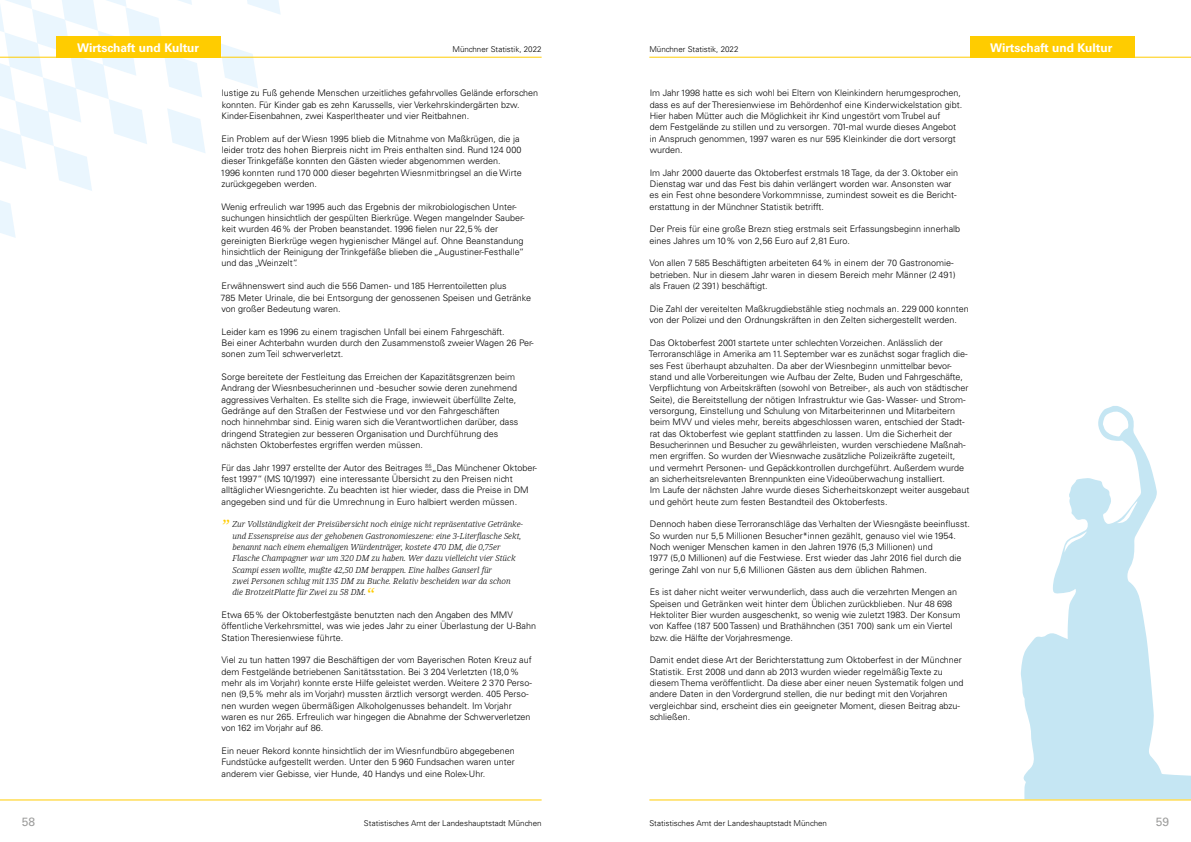
<style>
.page{position:relative;width:1191px;height:842px;background:#fff}
.page>*{position:absolute;margin:0;border:0;box-sizing:border-box;transform-origin:0 0}
._44_Zitat{font:italic 300 20px "Noto Serif";color:#fc0}
.t1{font:700 12px "Univers LT Std";color:#fff}
.t2{font:12px "Univers LT Std";color:#9d9d9c}
._40_Text_mit_Abstand{font:300 9px/11.3px "Univers LT Std";color:#000}
._44_Zitat-2{font:italic 300 8.2px/11.3px "Noto Serif";color:#000}
.t3{font:300 8px "Univers LT Std";color:#000}
</style>
<div class="page">
<svg style="left:0;top:0;width:206px;height:191px"></svg>
<svg style="left:221px;top:44px;width:37px;height:44px"></svg>
<svg style="left:247px;top:0;width:34px;height:14px"></svg>
<svg style="left:0;top:200px;width:16px;height:38px"></svg>
<svg style="left:1021px;top:406px;width:170px;height:393px"></svg>
<div style="left:57px;top:37px;width:164px;height:21px;background:#fc0"></div>
<div style="left:969px;top:37px;width:165px;height:21px;background:#fc0"></div>
<hr style="left:0;top:799px;width:541px;height:1px;background:#fc0">
<hr style="left:0;top:57px;width:541px;height:1px;background:#fc0">
<hr style="left:649px;top:799px;width:542px;height:1px;background:#fc0">
<hr style="left:649px;top:57px;width:542px;height:1px;background:#fc0">
<h2 class="t1" style="left:77px;top:40px;width:124px">Wirtschaft und Kultur</h2>
<h2 class="t1" style="left:990px;top:40px;width:124px">Wirtschaft und Kultur</h2>
<p class="t3" style="left:452px;top:45px;width:91px">Münchner Statistik, 2022</p>
<p class="t3" style="left:649px;top:45px;width:91px">Münchner Statistik, 2022</p>
<p class="_40_Text_mit_Abstand" style="left:221px;top:88px;width:318px">lustige zu Fuß gehende Menschen urzeitliches gefahrvolles Gelände erforschen konnten. Für Kinder gab es zehn Karussells, vier Verkehrskindergärten bzw.<br>Kinder-Eisenbahnen, zwei Kasperltheater und vier Reitbahnen.</p>
<p class="_40_Text_mit_Abstand" style="left:220px;top:133px;width:303px">Ein Problem auf der Wiesn 1995 blieb die Mitnahme von Maßkrügen, die ja leider trotz des hohen Bierpreis nicht im Preis enthalten sind. Rund 124 000 dieser Trinkgefäße konnten den Gästen wieder abgenommen werden.<br>1996 konnten rund 170 000 dieser begehrten Wiesnmitbringsel an die Wirte zurückgegeben werden.</p>
<p class="_40_Text_mit_Abstand" style="left:221px;top:201px;width:305px">Wenig erfreulich war 1995 auch das Ergebnis der mikrobiologischen Unter&shy;suchungen hinsichtlich der gespülten Bierkrüge. Wegen mangelnder Sauber&shy;keit wurden 46 % der Proben beanstandet. 1996 fielen nur 22,5 % der gereinigten Bierkrüge wegen hygienischer Mängel auf. Ohne Beanstandung hinsichtlich der Reinigung der Trinkgefäße blieben die „Augustiner-Festhalle“ und das „Weinzelt“.</p>
<p class="_40_Text_mit_Abstand" style="left:221px;top:280px;width:312px">Erwähnenswert sind auch die 556 Damen- und 185 Herrentoiletten plus<br>785 Meter Urinale, die bei Entsorgung der genossenen Speisen und Getränke von großer Bedeutung waren.</p>
<p class="_40_Text_mit_Abstand" style="left:221px;top:326px;width:314px">Leider kam es 1996 zu einem tragischen Unfall bei einem Fahrgeschäft.<br>Bei einer Achterbahn wurden durch den Zusammenstoß zweier Wagen 26 Per&shy;sonen zum Teil schwerverletzt.</p>
<p class="_40_Text_mit_Abstand" style="left:221px;top:371px;width:299px">Sorge bereitete der Festleitung das Erreichen der Kapazitätsgrenzen beim Andrang der Wiesnbesucherinnen und -besucher sowie deren zunehmend aggressives Verhalten. Es stellte sich die Frage, inwieweit überfüllte Zelte, Gedränge auf den Straßen der Festwiese und vor den Fahrgeschäften noch hinnehmbar sind. Einig waren sich die Verantwortlichen darüber, dass dringend Strategien zur besseren Organisation und Durchführung des nächsten Oktoberfestes ergriffen werden müssen.</p>
<p class="_40_Text_mit_Abstand" style="left:221px;top:462px;width:317px">Für das Jahr 1997 erstellte der Autor des Beitrages <sup>86</sup>„Das Münchener Oktober&shy;fest 1997“ (MS 10/1997) eine interessante Übersicht zu den Preisen nicht alltäglicher Wiesngerichte. Zu beachten ist hier wieder, dass die Preise in DM angegeben sind und für die Umrechnung in Euro halbiert werden müssen.</p>
<p class="_44_Zitat" style="left:221px;top:514px;width:9px">”</p>
<p class="_44_Zitat-2" style="left:232px;top:519px;width:292px">Zur Vollständigkeit der Preisübersicht noch einige nicht repräsentative Getränke&shy;und Essenspreise aus der gehobenen Gastronomieszene: eine 3-Literflasche Sekt, benannt nach einem ehemaligen Würdenträger, kostete 470 DM, die 0,75er Flasche Champagner war um 320 DM zu haben. Wer dazu vielleicht vier Stück Scampi essen wollte, mußte 42,50 DM berappen. Eine halbes Ganserl für<br>zwei Personen schlug mit 135 DM zu Buche. Relativ bescheiden war da schon die BrotzeitPlatte für Zwei zu 58 DM.</p>
<p class="_44_Zitat" style="left:366px;top:582px;width:9px">“</p>
<p class="_40_Text_mit_Abstand" style="left:221px;top:609px;width:316px">Etwa 65 % der Oktoberfestgäste benutzten nach den Angaben des MMV öffentliche Verkehrsmittel, was wie jedes Jahr zu einer Überlastung der U-Bahn<br>Station Theresienwiese führte.</p>
<p class="_40_Text_mit_Abstand" style="left:221px;top:654px;width:312px">Viel zu tun hatten 1997 die Beschäftigen der vom Bayerischen Roten Kreuz auf dem Festgelände betriebenen Sanitätsstation. Bei 3 204 Verletzten (18,0% mehr als im Vorjahr) konnte erste Hilfe geleistet werden. Weitere 2 370 Perso&shy;nen (9,5% mehr als im Vorjahr) mussten ärztlich versorgt werden. 405 Perso&shy;nen wurden wegen übermäßigen Alkoholgenusses behandelt. Im Vorjahr waren es nur 265. Erfreulich war hingegen die Abnahme der Schwerverletzen von 162 im Vorjahr auf 86.</p>
<p class="_40_Text_mit_Abstand" style="left:221px;top:745px;width:295px;text-align:justify">Ein neuer Rekord konnte hinsichtlich der im Wiesnfundbüro abgegebenen Fundstücke aufgestellt werden. Unter den 5 960 Fundsachen waren unter anderem vier Gebisse, vier Hunde, 40 Handys und eine Rolex-Uhr.</p>
<p class="_40_Text_mit_Abstand" style="left:649px;top:88px;width:314px">Im Jahr 1998 hatte es sich wohl bei Eltern von Kleinkindern herumgesprochen, dass es auf der Theresienwiese im Behördenhof eine Kinderwickelstation gibt.<br>Hier haben Mütter auch die Möglichkeit ihr Kind ungestört vom Trubel auf<br>dem Festgelände zu stillen und zu versorgen. 701-mal wurde dieses Angebot in Anspruch genommen, 1997 waren es nur 595 Kleinkinder die dort versorgt wurden.</p>
<p class="_40_Text_mit_Abstand" style="left:649px;top:167px;width:310px">Im Jahr 2000 dauerte das Oktoberfest erstmals 18 Tage, da der 3.Oktober ein Dienstag war und das Fest bis dahin verlängert worden war. Ansonsten war es ein Fest ohne besondere Vorkommnisse, zumindest soweit es die Bericht&shy;erstattung in der Münchner Statistik betrifft.</p>
<p class="_40_Text_mit_Abstand" style="left:649px;top:224px;width:312px">Der Preis für eine große Brezn stieg erstmals seit Erfassungsbeginn innerhalb eines Jahres um 10 % von 2,56 Euro auf 2,81 Euro.</p>
<p class="_40_Text_mit_Abstand" style="left:649px;top:258px;width:308px">Von allen 7 585 Beschäftigten arbeiteten 64 % in einem der 70 Gastronomie&shy;betrieben. Nur in diesem Jahr waren in diesem Bereich mehr Männer (2 491) als Frauen (2 391) beschäftigt.</p>
<p class="_40_Text_mit_Abstand" style="left:649px;top:303px;width:321px">Die Zahl der vereitelten Maßkrugdiebstähle stieg nochmals an. 229 000 konnten von der Polizei und den Ordnungskräften in den Zelten sichergestellt werden.</p>
<p class="_40_Text_mit_Abstand" style="left:649px;top:337px;width:322px">Das Oktoberfest 2001 startete unter schlechten Vorzeichen. Anlässlich der Terroranschläge in Amerika am 11.September war es zunächst sogar fraglich die&shy;ses Fest überhaupt abzuhalten. Da aber der Wiesnbeginn unmittelbar bevor&shy;stand und alle Vorbereitungen wie Aufbau der Zelte, Buden und Fahrgeschäfte, Verpflichtung von Arbeitskräften (sowohl von Betreiber-, als auch von städtischer Seite), die Bereitstellung der nötigen Infrastruktur wie Gas- Wasser- und Strom&shy;versorgung, Einstellung und Schulung von Mitarbeiterinnen und Mitarbeitern beim MVV und vieles mehr, bereits abgeschlossen waren, entschied der Stadt&shy;rat das Oktoberfest wie geplant stattfinden zu lassen. Um die Sicherheit der Besucherinnen und Besucher zu gewährleisten, wurden verschiedene Maßnah&shy;men ergriffen. So wurden der Wiesnwache zusätzliche Polizeikräfte zugeteilt, und vermehrt Personen- und Gepäckkontrollen durchgeführt. Außerdem wurde an sicherheitsrelevanten Brennpunkten eine Videoüberwachung installiert.<br>Im Laufe der nächsten Jahre wurde dieses Sicherheitskonzept weiter ausgebaut und gehört heute zum festen Bestandteil des Oktoberfests.</p>
<p class="_40_Text_mit_Abstand" style="left:648px;top:518px;width:323px">Dennoch haben diese Terroranschläge das Verhalten der Wiesngäste beeinflusst.<br>So wurden nur 5,5 Millionen Besucher*innen gezählt, genauso viel wie 1954.<br>Noch weniger Menschen kamen in den Jahren 1976 (5,3 Millionen) und<br>1977 (5,0 Millionen) auf die Festwiese. Erst wieder das Jahr 2016 fiel durch die geringe Zahl von nur 5,6 Millionen Gästen aus dem üblichen Rahmen.</p>
<p class="_40_Text_mit_Abstand" style="left:649px;top:586px;width:312px">Es ist daher nicht weiter verwunderlich, dass auch die verzehrten Mengen an Speisen und Getränken weit hinter dem Üblichen zurückblieben. Nur 48 698<br>Hektoliter Bier wurden ausgeschenkt, so wenig wie zuletzt 1983. Der Konsum von Kaffee (187 500 Tassen) und Brathähnchen (351 700) sank um ein Viertel bzw. die Hälfte der Vorjahresmenge.</p>
<p class="_40_Text_mit_Abstand" style="left:649px;top:654px;width:315px">Damit endet diese Art der Berichterstattung zum Oktoberfest in der Münchner Statistik. Erst 2008 und dann ab 2013 wurden wieder regelmäßig Texte zu diesem Thema veröffentlicht. Da diese aber einer neuen Systematik folgen und andere Daten in den Vordergrund stellen, die nur bedingt mit den Vorjahren vergleichbar sind, erscheint dies ein geeigneter Moment, diesen Beitrag abzu&shy;schließen.</p>
<h2 class="t2" style="left:22px;top:815px;width:15px">58</h2>
<h2 class="t2" style="left:1156px;top:815px;width:15px">59</h2>
<p class="t3" style="left:364px;top:818px;width:179px">Statistisches Amt der Landeshauptstadt München</p>
<p class="t3" style="left:649px;top:818px;width:179px">Statistisches Amt der Landeshauptstadt München</p>
</div>
